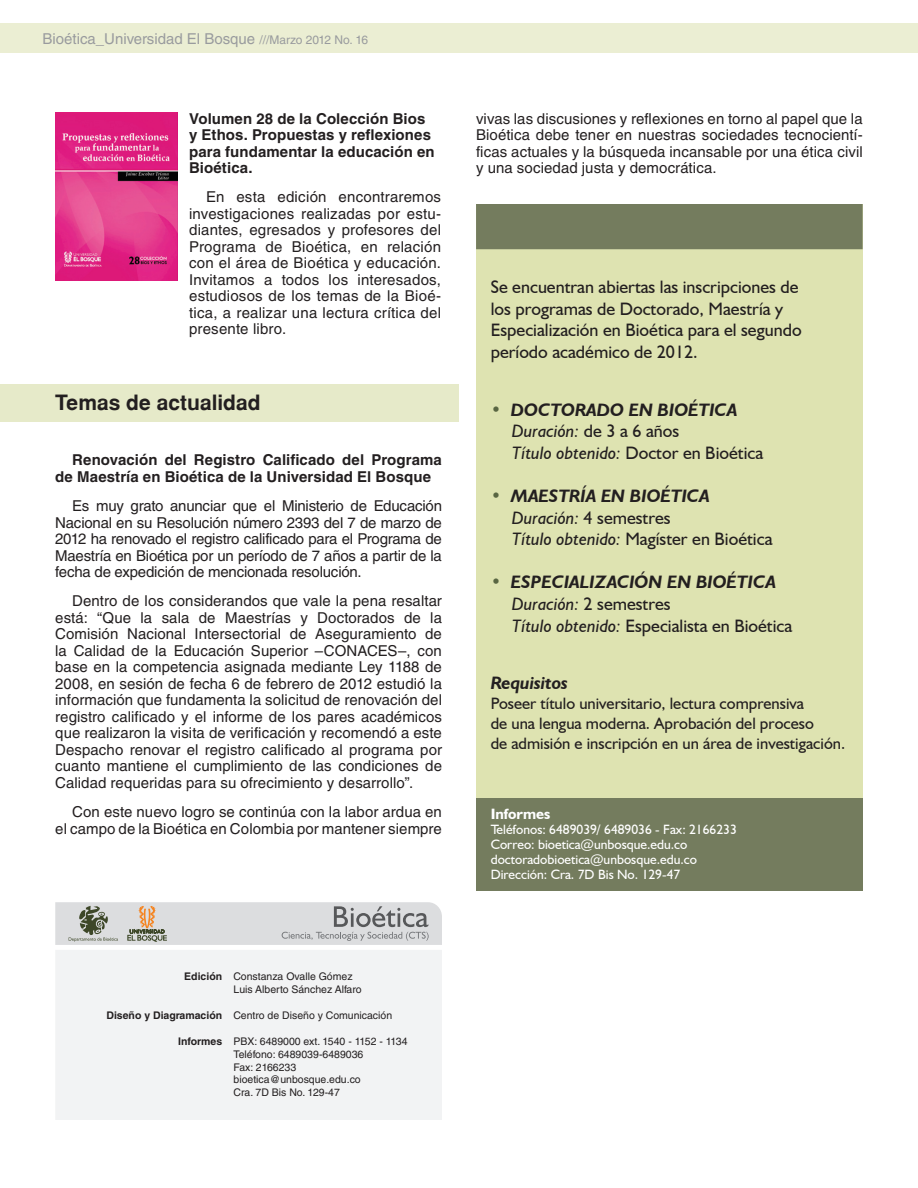
<style>
.page{position:relative;width:918px;height:1188px;background:#fff}
.page>*{position:absolute;margin:0;border:0;box-sizing:border-box;transform-origin:0 0}
.titulos{font:700 21px "Helvetica";color:#231f20}
.t1{font:18px/21.6px "Humanist 521 BT";color:#231f20}
.t2{font:italic 700 18px "Humanist 521 BT";color:#231f20}
.t3{font:16.5px/19.8px "Humanist 521 BT";color:#231f20}
.texto_corrido{font:15px/16.5px "Helvetica LT Std";letter-spacing:.005em;color:#231f20;text-align:justify}
.texto_corrido-2{font:700 15px/16.5px "Helvetica LT Std";letter-spacing:.005em;color:#231f20}
.t4{font:15px "Helvetica LT Std";color:#999b9e}
.t5{font:700 15px "Humanist 521 BT";color:#fff}
.t6{font:13.5px/15px "Humanist 521 BT";color:#fff}
.t7{font:10.5px/12.6px "Helvetica LT Std";color:#231f20}
.t8{font:700 10.5px "Helvetica LT Std";color:#231f20}
.s1{font-size:12px}
.s2{font-weight:700;font-style:italic;color:#596642}
.s3{font-weight:700;font-style:italic}
.s4{font-style:italic}
.s5{font-weight:700}
</style>
<div class="page">
<div style="left:0;top:23px;width:918px;height:30px;background:#ebeed3"></div>
<div style="left:55px;top:950px;width:387px;height:170px;background:#f2f3f4"></div>
<svg style="left:55px;top:902px;width:387px;height:43px;background:#cececd"></svg>
<div style="left:0;top:384px;width:459px;height:38px;background:#e6eac9"></div>
<div style="left:476px;top:204px;width:387px;height:682px;background:#dee3b1"></div>
<div style="left:476px;top:204px;width:387px;height:45px;background:#747c5e"></div>
<div style="left:476px;top:798px;width:387px;height:92px;background:#747c5e"></div>
<img style="left:55px;top:113px;width:122px;height:168px">
<p class="t4" style="left:43px;top:30px;width:327px">Bioética_Universidad El Bosque <span class="s1">///Marzo 2012 No. 16</span></p>
<p class="texto_corrido-2" style="left:189px;top:110px;width:247px">Volumen 28 de la Colección Bios y Ethos. Propuestas y reflexiones para fundamentar la educación en<br>Bioética.</p>
<p class="texto_corrido" style="left:189px;top:189px;width:254px;text-indent:17px">En esta edición encontraremos investigaciones realizadas por estu&shy;diantes, egresados y profesores del Programa de Bioética, en relación con el área de Bioética y educación.<br>Invitamos a todos los interesados, estudiosos de los temas de la Bioé&shy;tica, a realizar una lectura crítica del presente libro.</p>
<p class="titulos" style="left:55px;top:390px;width:207px">Temas de actualidad</p>
<p class="texto_corrido-2" style="left:55px;top:452px;width:388px;text-indent:17px">Renovación del Registro Calificado del Programa de Maestría en Bioética de la Universidad El Bosque</p>
<p class="texto_corrido" style="left:55px;top:498px;width:388px;text-indent:17px">Es muy grato anunciar que el Ministerio de Educación Nacional en su Resolución número 2393 del 7 de marzo de 2012 ha renovado el registro calificado para el Programa de Maestría en Bioética por un período de 7 años a partir de la fecha de expedición de mencionada resolución.</p>
<p class="texto_corrido" style="left:55px;top:593px;width:388px;text-indent:17px">Dentro de los considerandos que vale la pena resaltar está: “Que la sala de Maestrías y Doctorados de la Comisión Nacional Intersectorial de Aseguramiento de la Calidad de la Educación Superior –CONACES–, con base en la competencia asignada mediante Ley 1188 de 2008, en sesión de fecha 6 de febrero de 2012 estudió la información que fundamenta la solicitud de renovación del registro calificado y el informe de los pares académicos que realizaron la visita de verificación y recomendó a este Despacho renovar el registro calificado al programa por cuanto mantiene el cumplimiento de las condiciones de Calidad requeridas para su ofrecimiento y desarrollo”.</p>
<p class="texto_corrido" style="left:55px;top:804px;width:388px;text-align:right">Con este nuevo logro se continúa con la labor ardua en<br>el campo de la Bioética en Colombia por mantener siempre</p>
<p class="texto_corrido" style="left:476px;top:110px;width:388px">vivas las discusiones y reflexiones en torno al papel que la Bioética debe tener en nuestras sociedades tecnocientí&shy;ficas actuales y la búsqueda incansable por una ética civil y una sociedad justa y democrática.</p>
<p class="t1" style="left:491px;top:276px;width:312px">Se encuentran abiertas las inscripciones de los programas de Doctorado, Maestría y Especialización en Bioética para el segundo período académico de 2012.</p>
<p class="t1" style="left:512px;top:398px;width:253px;text-indent:-21px"><span class="s2">•</span> <span class="s3">DOCTORADO EN BIOÉTICA<br></span><span class="s4">Duración:</span> de 3 a 6 años<br><span class="s4">Título obtenido:</span> Doctor en Bioética</p>
<p class="t1" style="left:512px;top:485px;width:262px;text-indent:-21px"><span class="s2">•</span> <span class="s3">MAESTRÍA EN BIOÉTICA<br></span><span class="s4">Duración:</span> 4 semestres<br><span class="s4">Título obtenido:</span> Magíster en Bioética</p>
<p class="t1" style="left:512px;top:571px;width:282px;text-indent:-21px"><span class="s2">•</span> <span class="s3">ESPECIALIZACIÓN EN BIOÉTICA<br></span><span class="s4">Duración:</span> 2 semestres<br><span class="s4">Título obtenido:</span> Especialista en Bioética</p>
<p class="t2" style="left:491px;top:672px;width:79px">Requisitos</p>
<p class="t3" style="left:491px;top:693px;width:356px">Poseer título universitario, lectura comprensiva<br>de una lengua moderna. Aprobación del proceso<br>de admisión e inscripción en un área de investigación.</p>
<p class="t5" style="left:491px;top:804px;width:61px">Informes</p>
<p class="t6" style="left:491px;top:821px;width:248px">Teléfonos: 6489039/ 6489036 - Fax: 2166233<br>Correo: bioetica@unbosque.edu.co doctoradobioetica@unbosque.edu.co Dirección: Cra. 7D Bis No. 129-47</p>
<p class="t7" style="left:234px;top:970px;width:130px;text-indent:-49px"><span class="s5">Edición</span> Constanza Ovalle Gómez<br>Luis Alberto Sánchez Alfaro</p>
<p class="t7" style="left:234px;top:1009px;width:160px">Centro de Diseño y Comunicación</p>
<p class="t7" style="left:234px;top:1035px;width:176px">PBX: 6489000 ext. 1540 - 1152 - 1134<br>Teléfono: 6489039-6489036<br>Fax: 2166233 bioetica@unbosque.edu.co<br>Cra. 7D Bis No. 129-47</p>
<p class="t8" style="left:106px;top:1009px;width:117px">Diseño y Diagramación</p>
<p class="t8" style="left:178px;top:1035px;width:45px">Informes</p>
</div>
